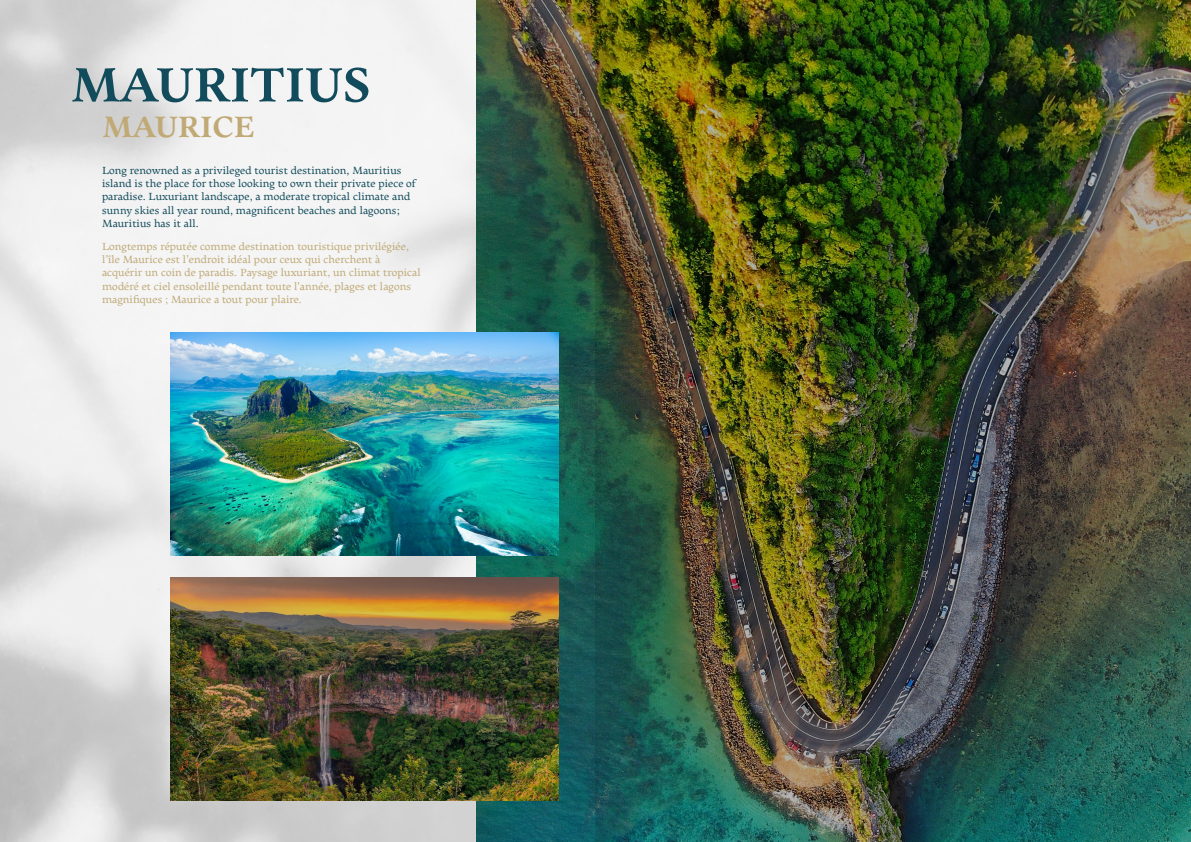
<style>
.page{position:relative;width:1191px;height:842px;background:#fff}
.page>*{position:absolute;margin:0;border:0;box-sizing:border-box;transform-origin:0 0}
.t1{font:700 50px "Elmhurst";color:#124b5b}
.t2{font:700 30.8px "Elmhurst";color:#c0a975}
.t3{font:11px/13.2px "Elmhurst";color:#c0a975}
.t4{font:11px/13.2px "Elmhurst";color:#124b5b}
</style>
<div class="page">
<img style="left:0;top:0;width:477px;height:842px">
<img style="left:477px;top:0;width:714px;height:842px">
<img style="left:170px;top:332px;width:388px;height:223px">
<img style="left:170px;top:577px;width:388px;height:223px">
<img style="left:595px;top:0;width:52px;height:842px">
<h1 class="t1" style="left:72px;top:57px;width:301px">MAURITIUS</h1>
<h2 class="t2" style="left:103px;top:110px;width:153px">MAURICE</h2>
<p class="t4" style="left:102px;top:164px;width:316px">Long renowned as a privileged tourist destination, Mauritius island is the place for those looking to own their private piece of paradise. Luxuriant landscape, a moderate tropical climate and sunny skies all year round, magnificent beaches and lagoons; Mauritius has it all.</p>
<p class="t3" style="left:102px;top:240px;width:320px">Longtemps réputée comme destination touristique privilégiée, l’île Maurice est l’endroit idéal pour ceux qui cherchent à acquérir un coin de paradis. Paysage luxuriant, un climat tropical modéré et ciel ensoleillé pendant toute l'année, plages et lagons magnifiques ; Maurice a tout pour plaire.</p>
</div>
